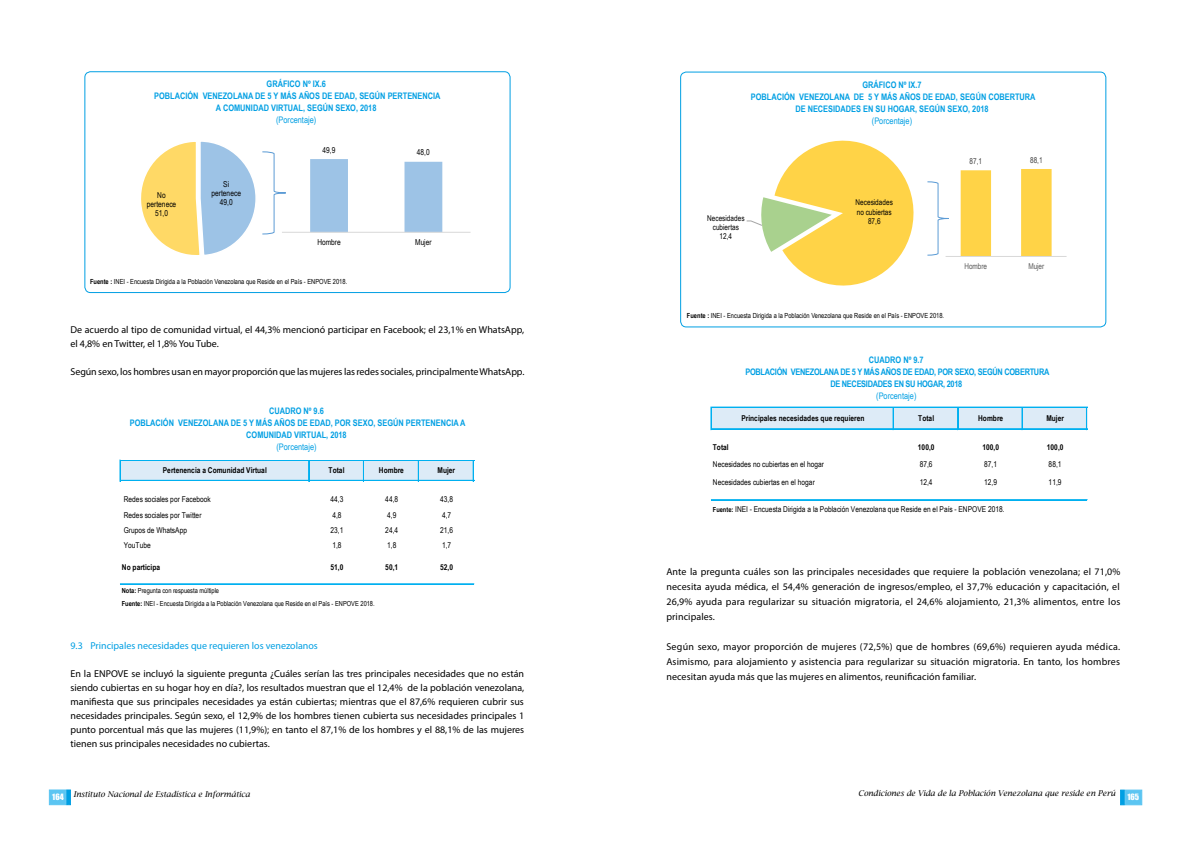
<style>
.page{position:relative;width:1191px;height:842px;background:#fff}
.page>*{position:absolute;margin:0;border:0;box-sizing:border-box;transform-origin:0 0}
.t1{font:10px/14px "Myriad Pro";color:#000;text-align:justify}
.t2{font:10px "Myriad Pro";color:#009fe3}
.t3{font:700 9px/12px "Arial Narrow";color:#009fe3;text-align:center}
.t4{font:700 9px/12px "Arial Narrow";letter-spacing:-.03em;color:#009fe3;text-align:center}
.t5{font:9px "Arial Narrow";color:#009fe3}
.t6{font:8.2px/9.4px "Arial Narrow";letter-spacing:.005em;color:#000;text-align:center}
.t7{font:8px/9.2px "Arial Narrow";letter-spacing:.005em;color:#000;text-align:center}
.t8{font:700 8px "Arial Narrow";letter-spacing:.005em;color:#000}
.t9{font:italic 8px "Lucida Bright";color:#000}
.t10{font:8px "Arial Narrow";letter-spacing:-.005em;color:#595959}
.t11{font:8px "Arial Narrow";color:#404040}
.t12{font:8px "Impact";color:#fff}
.t13{font:7px/13.1px "Arial Narrow";color:#000}
.s1{font-weight:700}
.s2{font-weight:700;font-size:7px}
</style>
<div class="page">
<div style="left:1124px;top:790px;width:18px;height:15px;background:#5bc5f2;border:1px solid #5bc5f2"></div>
<svg style="left:1120px;top:790px;width:4px;height:15px"></svg>
<div style="left:49px;top:789px;width:17px;height:16px;background:#5bc5f2;border:1px solid #5bc5f2"></div>
<svg style="left:66px;top:789px;width:5px;height:16px"></svg>
<div style="left:84px;top:71px;width:426px;height:222px;border:1px solid #009fe3;border-radius:6px"></div>
<div style="left:121px;top:461px;width:353px;height:20px;background:#ddebf7"></div>
<svg style="left:120px;top:460px;width:1px;height:21px"></svg>
<svg style="left:308px;top:461px;width:1px;height:19px"></svg>
<svg style="left:363px;top:461px;width:1px;height:19px"></svg>
<svg style="left:418px;top:461px;width:1px;height:19px"></svg>
<svg style="left:473px;top:461px;width:1px;height:19px"></svg>
<hr style="left:121px;top:460px;width:353px;height:1px;background:#00b0f0">
<hr style="left:121px;top:480px;width:353px;height:1px;background:#00b0f0">
<hr style="left:120px;top:584px;width:354px;height:1px;background:#00b0f0">
<div style="left:680px;top:72px;width:426px;height:255px;border:1px solid #009fe3;border-radius:6px"></div>
<div style="left:712px;top:408px;width:375px;height:21px;background:#ddebf7"></div>
<svg style="left:711px;top:407px;width:1px;height:23px"></svg>
<svg style="left:893px;top:408px;width:1px;height:20px"></svg>
<svg style="left:957px;top:408px;width:1px;height:20px"></svg>
<svg style="left:1021px;top:408px;width:2px;height:20px"></svg>
<svg style="left:1086px;top:408px;width:1px;height:20px"></svg>
<hr style="left:712px;top:407px;width:375px;height:1px;background:#00b0f0">
<hr style="left:712px;top:428px;width:375px;height:1px;background:#00b0f0">
<hr style="left:712px;top:429px;width:375px;height:1px;background:#00b0f0">
<hr style="left:711px;top:499px;width:376px;height:1px;background:#00b0f0">
<hr style="left:711px;top:500px;width:376px;height:1px;background:#00b0f0">
<svg style="left:310px;top:159px;width:132px;height:73px"></svg>
<hr style="left:282px;top:232px;width:188px;height:1px;background:#d9d9d9">
<svg style="left:141px;top:141px;width:145px;height:114px"></svg>
<svg style="left:746px;top:140px;width:168px;height:146px"></svg>
<svg style="left:960px;top:169px;width:91px;height:87px"></svg>
<hr style="left:945px;top:256px;width:121px;height:1px;background:#d9d9d9">
<svg style="left:927px;top:181px;width:22px;height:75px"></svg>
<p class="t3" style="left:154px;top:78px;width:288px">GRÁFICO Nº IX.6<br>POBLACIÓN VENEZOLANA DE 5 Y MÁS AÑOS DE EDAD, SEGÚN PERTENENCIA<br>A COMUNIDAD VIRTUAL, SEGÚN SEXO, 2018</p>
<p class="t5" style="left:276px;top:113px;width:42px">(Porcentaje)</p>
<p class="t6" style="left:147px;top:190px;width:31px">No pertenece<br>51,0</p>
<p class="t6" style="left:211px;top:179px;width:31px">Si pertenece<br>49,0</p>
<p class="t6" style="left:322px;top:145px;width:14px">49,9</p>
<p class="t6" style="left:417px;top:148px;width:14px">48,0</p>
<p class="t6" style="left:317px;top:237px;width:25px">Hombre</p>
<p class="t6" style="left:415px;top:237px;width:18px">Mujer</p>
<p class="t13" style="left:90px;top:275px;width:259px"><span class="s1">Fuente :</span> INEI - Encuesta Dirigida a la Población Venezolana que Reside en el País - ENPOVE 2018.</p>
<p class="t1" style="left:70px;top:322px;width:455px">De acuerdo al tipo de comunidad virtual, el 44,3% mencionó participar en Facebook; el 23,1% en WhatsApp, el 4,8% en Twitter, el 1,8% You Tube.</p>
<p class="t1" style="left:70px;top:364px;width:455px">Según sexo, los hombres usan en mayor proporción que las mujeres las redes sociales, principalmente WhatsApp.</p>
<p class="t3" style="left:130px;top:404px;width:337px">CUADRO Nº 9.6<br>POBLACIÓN VENEZOLANA DE 5 Y MÁS AÑOS DE EDAD, POR SEXO, SEGÚN PERTENENCIA A<br>COMUNIDAD VIRTUAL, 2018</p>
<p class="t5" style="left:276px;top:440px;width:42px">(Porcentaje)</p>
<p class="t8" style="left:163px;top:465px;width:105px">Pertenencia a Comunidad Virtual</p>
<p class="t7" style="left:124px;top:494px;width:89px">Redes sociales por Facebook</p>
<p class="t7" style="left:330px;top:494px;width:14px">44,3</p>
<p class="t7" style="left:385px;top:494px;width:14px">44,8</p>
<p class="t7" style="left:440px;top:494px;width:14px">43,8</p>
<p class="t7" style="left:124px;top:510px;width:79px">Redes sociales por Twitter</p>
<p class="t7" style="left:332px;top:510px;width:11px">4,8</p>
<p class="t7" style="left:387px;top:510px;width:11px">4,9</p>
<p class="t7" style="left:442px;top:510px;width:11px">4,7</p>
<p class="t7" style="left:124px;top:525px;width:65px">Grupos de WhatsApp</p>
<p class="t7" style="left:330px;top:525px;width:14px">23,1</p>
<p class="t7" style="left:385px;top:525px;width:14px">24,4</p>
<p class="t7" style="left:440px;top:525px;width:14px">21,6</p>
<p class="t7" style="left:124px;top:540px;width:29px">YouTube</p>
<p class="t7" style="left:332px;top:540px;width:11px">1,8</p>
<p class="t7" style="left:387px;top:540px;width:11px">1,8</p>
<p class="t7" style="left:442px;top:540px;width:11px">1,7</p>
<p class="t8" style="left:122px;top:561px;width:40px">No participa</p>
<p class="t8" style="left:330px;top:561px;width:14px">51,0</p>
<p class="t8" style="left:385px;top:561px;width:14px">50,1</p>
<p class="t8" style="left:440px;top:561px;width:14px">52,0</p>
<p class="t13" style="left:122px;top:584px;width:254px"><span class="s1">Nota:</span> Pregunta con respuesta múltiple<br><span class="s1">Fuente:</span> INEI - Encuesta Dirigida a la Población Venezolana que Reside en el País - ENPOVE 2018.</p>
<p class="t8" style="left:329px;top:464px;width:17px">Total</p>
<p class="t8" style="left:379px;top:464px;width:27px">Hombre</p>
<p class="t8" style="left:437px;top:464px;width:19px">Mujer</p>
<p class="t2" style="left:70px;top:639px;width:249px">9.3 Principales necesidades que requieren los venezolanos</p>
<p class="t1" style="left:70px;top:666px;width:455px">En la ENPOVE se incluyó la siguiente pregunta ¿Cuáles serían las tres principales necesidades que no están siendo cubiertas en su hogar hoy en día?, los resultados muestran que el 12,4% de la población venezolana, manifiesta que sus principales necesidades ya están cubiertas; mientras que el 87,6% requieren cubrir sus necesidades principales. Según sexo, el 12,9% de los hombres tienen cubierta sus necesidades principales 1 punto porcentual más que las mujeres (11,9%); en tanto el 87,1% de los hombres y el 88,1% de las mujeres tienen sus principales necesidades no cubiertas.</p>
<p class="t3" style="left:751px;top:78px;width:286px">GRÁFICO Nº IX.7<br>POBLACIÓN VENEZOLANA DE 5 Y MÁS AÑOS DE EDAD, SEGÚN COBERTURA<br>DE NECESIDADES EN SU HOGAR, SEGÚN SEXO, 2018</p>
<p class="t5" style="left:872px;top:114px;width:42px">(Porcentaje)</p>
<p class="t7" style="left:707px;top:213px;width:39px">Necesidades cubiertas<br>12,4</p>
<p class="t7" style="left:855px;top:198px;width:39px">Necesidades no cubiertas<br>87,6</p>
<p class="t11" style="left:969px;top:155px;width:14px">87,1</p>
<p class="t11" style="left:1030px;top:154px;width:14px">88,1</p>
<p class="t10" style="left:964px;top:260px;width:24px">Hombre</p>
<p class="t10" style="left:1028px;top:260px;width:18px">Mujer</p>
<p class="t13" style="left:687px;top:308px;width:259px"><span class="s1">Fuente :</span> INEI - Encuesta Dirigida a la Población Venezolana que Reside en el País - ENPOVE 2018.</p>
<p class="t4" style="left:745px;top:354px;width:305px">CUADRO Nº 9.7<br>POBLACIÓN VENEZOLANA DE 5 Y MÁS AÑOS DE EDAD, POR SEXO, SEGÚN COBERTURA<br>DE NECESIDADES EN SU HOGAR, 2018</p>
<p class="t5" style="left:876px;top:389px;width:42px">(Porcentaje)</p>
<p class="t8" style="left:741px;top:412px;width:124px">Principales necesidades que requieren</p>
<p class="t8" style="left:918px;top:412px;width:17px">Total</p>
<p class="t8" style="left:978px;top:412px;width:27px">Hombre</p>
<p class="t8" style="left:1046px;top:412px;width:19px">Mujer</p>
<p class="t8" style="left:713px;top:441px;width:17px">Total</p>
<p class="t8" style="left:918px;top:441px;width:18px">100,0</p>
<p class="t8" style="left:982px;top:441px;width:18px">100,0</p>
<p class="t8" style="left:1046px;top:441px;width:18px">100,0</p>
<p class="t7" style="left:713px;top:460px;width:113px">Necesidades no cubiertas en el hogar</p>
<p class="t7" style="left:919px;top:460px;width:14px">87,6</p>
<p class="t7" style="left:984px;top:460px;width:14px">87,1</p>
<p class="t7" style="left:1048px;top:460px;width:14px">88,1</p>
<p class="t7" style="left:713px;top:477px;width:103px">Necesidades cubiertas en el hogar</p>
<p class="t7" style="left:919px;top:477px;width:14px">12,4</p>
<p class="t7" style="left:984px;top:477px;width:14px">12,9</p>
<p class="t7" style="left:1048px;top:477px;width:14px">11,9</p>
<p class="t7" style="left:713px;top:504px;width:293px"><span class="s2">Fuente:</span> INEI - Encuesta Dirigida a la Población Venezolana que Reside en el País - ENPOVE 2018.</p>
<p class="t1" style="left:666px;top:564px;width:455px;line-height:15px">Ante la pregunta cuáles son las principales necesidades que requiere la población venezolana; el 71,0% necesita ayuda médica, el 54,4% generación de ingresos/empleo, el 37,7% educación y capacitación, el 26,9% ayuda para regularizar su situación migratoria, el 24,6% alojamiento, 21,3% alimentos, entre los principales.</p>
<p class="t1" style="left:666px;top:639px;width:455px;line-height:15px">Según sexo, mayor proporción de mujeres (72,5%) que de hombres (69,6%) requieren ayuda médica.<br>Asimismo, para alojamiento y asistencia para regularizar su situación migratoria. En tanto, los hombres necesitan ayuda más que las mujeres en alimentos, reunificación familiar.</p>
<p class="t9" style="left:74px;top:790px;width:178px">Instituto Nacional de Estadística e Informática</p>
<p class="t9" style="left:858px;top:789px;width:259px">Condiciones de Vida de la Población Venezolana que reside en Perú</p>
<p class="t12" style="left:52px;top:791px;width:13px">164</p>
<p class="t12" style="left:1127px;top:791px;width:13px">165</p>
</div>
